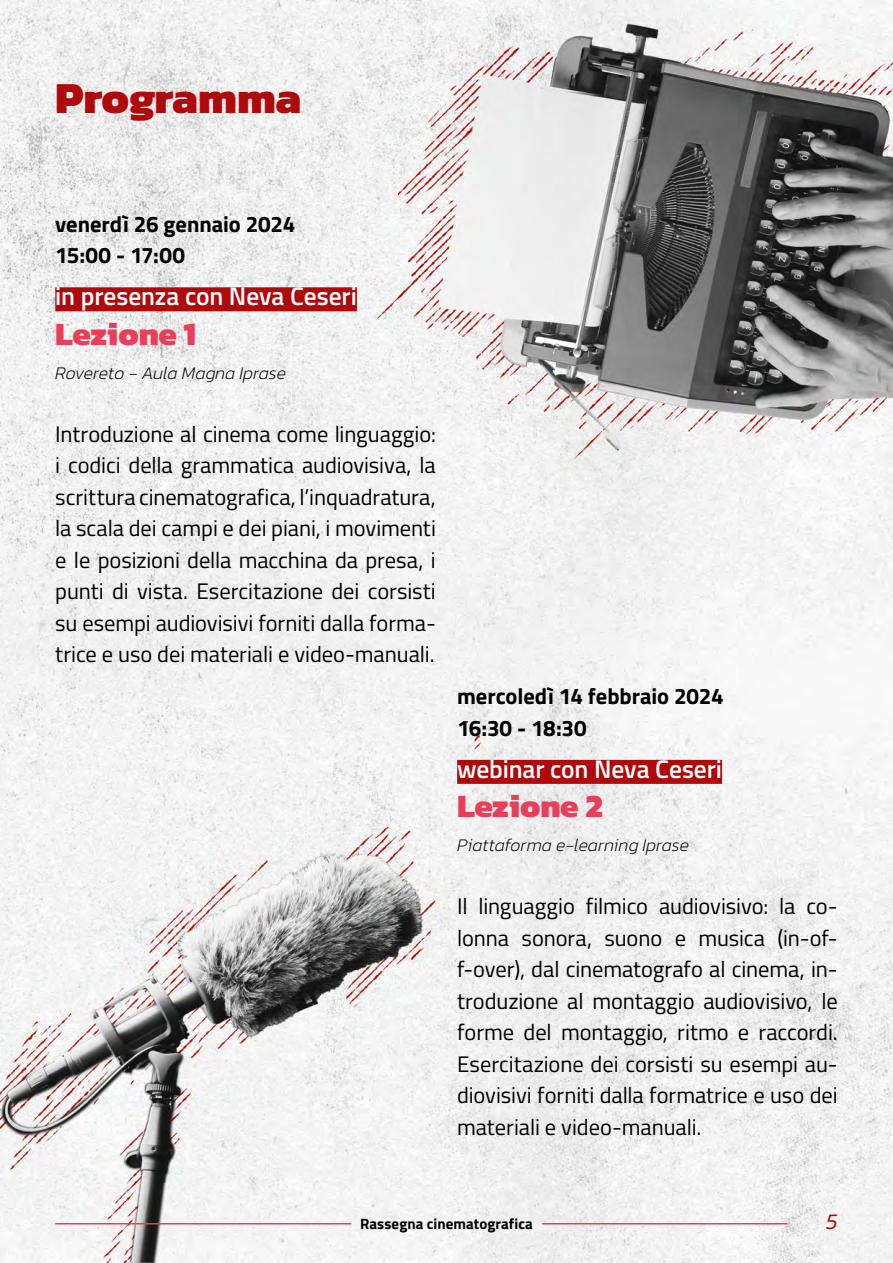
<style>
.page{position:relative;width:893px;height:1263px;background:#fff}
.page>*{position:absolute;margin:0;border:0;box-sizing:border-box;transform-origin:0 0}
.t1{font:800 45px "Kanit";letter-spacing:-.01em;color:#af090c}
.t2{font:800 33px "Kanit";color:#e83e59}
.t3{font:600 25.5px "Titillium Web";letter-spacing:-.005em;color:#fff}
.t4{font:22.5px/31.5px "Titillium Web";letter-spacing:-.005em;color:#000;text-align:justify}
.t5{font:700 22.5px/31.5px "Titillium Web";letter-spacing:-.005em;color:#000}
.t6{font:italic 300 22.5px "Kanit";color:#af090c}
.t7{font:italic 200 18px "Kanit";color:#000}
.t8{font:700 15px "Titillium Web";letter-spacing:.005em;color:#000}
</style>
<div class="page">
<img style="left:0;top:0;width:893px;height:1263px">
<div style="left:55px;top:287px;width:302px;height:24px;background:#af090c"></div>
<div style="left:457px;top:760px;width:265px;height:24px;background:#af090c"></div>
<hr style="left:55px;top:1223px;width:296px;height:1px;background:#e83e59">
<hr style="left:542px;top:1223px;width:245px;height:1px;background:#e83e59">
<h1 class="t1" style="left:55px;top:63px;width:248px">Programma</h1>
<p class="t5" style="left:55px;top:207px;width:242px">venerdì 26 gennaio 2024<br>15:00 - 17:00</p>
<p class="t3" style="left:55px;top:277px;width:303px">in presenza con Neva Ceseri</p>
<h2 class="t2" style="left:55px;top:308px;width:143px">Lezione 1</h2>
<p class="t7" style="left:55px;top:361px;width:232px">Rovereto - Aula Magna Iprase</p>
<p class="t4" style="left:55px;top:417px;width:382px">Introduzione al cinema come linguaggio: i codici della grammatica audiovisiva, la scrittura cinematografica, l’inquadratura, la scala dei campi e dei piani, i movimenti e le posizioni della macchina da presa, i punti di vista. Esercitazione dei corsisti su esempi audiovisivi forniti dalla forma&shy;trice e uso dei materiali e video-manuali.</p>
<p class="t5" style="left:457px;top:679px;width:268px">mercoledì 14 febbraio 2024<br>16:30 - 18:30</p>
<p class="t3" style="left:457px;top:750px;width:266px">webinar con Neva Ceseri</p>
<h2 class="t2" style="left:457px;top:780px;width:147px">Lezione 2</h2>
<p class="t7" style="left:457px;top:833px;width:234px">Piattaforma e-learning Iprase</p>
<p class="t4" style="left:457px;top:890px;width:382px">Il linguaggio filmico audiovisivo: la co&shy;lonna sonora, suono e musica (in-of&shy;f-over), dal cinematografo al cinema, in&shy;troduzione al montaggio audiovisivo, le forme del montaggio, ritmo e raccordi.<br>Esercitazione dei corsisti su esempi au&shy;diovisivi forniti dalla formatrice e uso dei materiali e video-manuali.</p>
<p class="t8" style="left:360px;top:1213px;width:174px">Rassegna cinematografica</p>
<p class="t6" style="left:826px;top:1206px;width:13px">5</p>
</div>
